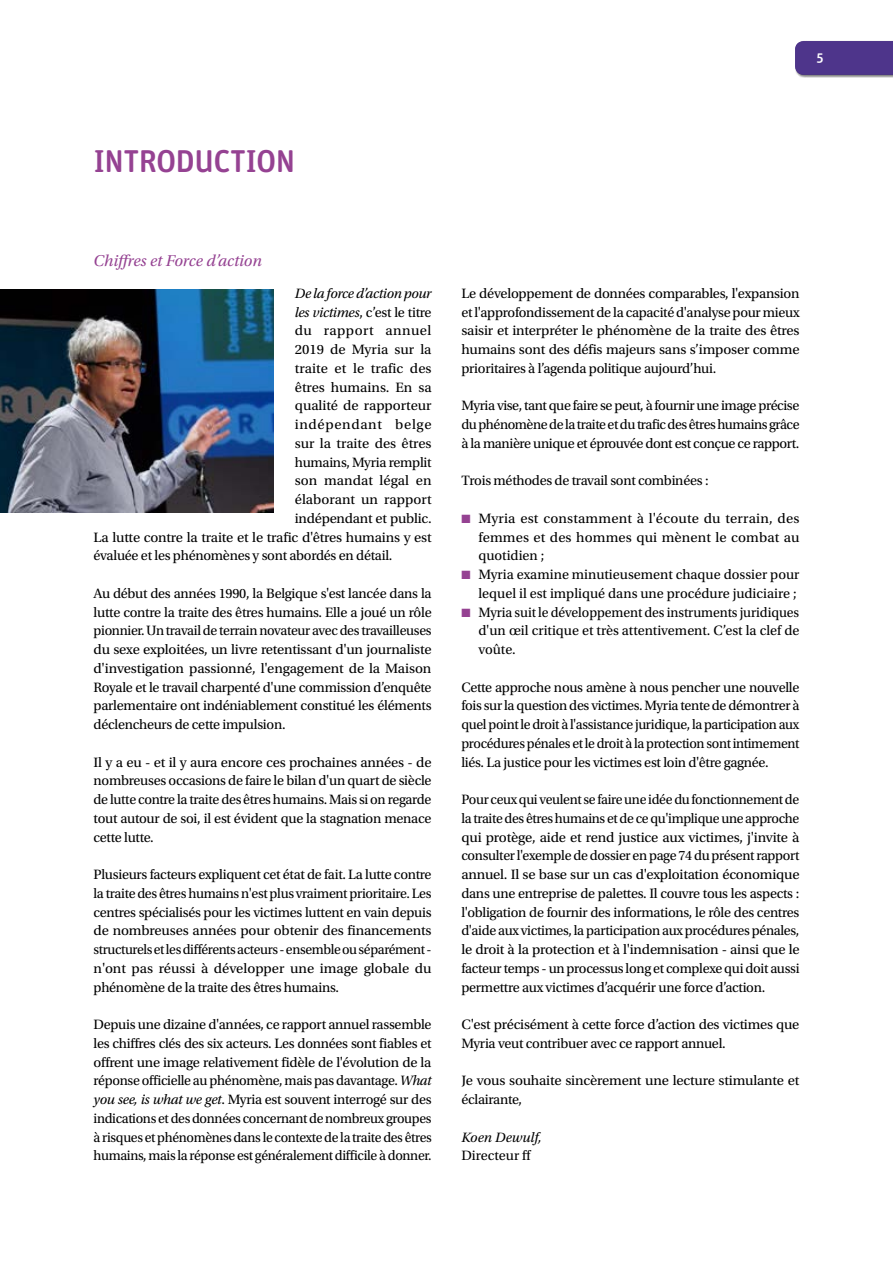
<style>
.page{position:relative;width:893px;height:1263px;background:#fff}
.page>*{position:absolute;margin:0;border:0;box-sizing:border-box;transform-origin:0 0}
.Titles_x_x{font:500 31.5px "Unit Rounded OT";letter-spacing:-.02em;color:#954292}
.TSStiteltje_itali{font:italic 16.5px "Utopia Std";color:#954292}
.Body{font:14.25px/18.8px "Utopia Std";letter-spacing:-.02em;color:#000;text-align:justify}
.Body-2{font:14.25px/18.8px "Utopia Std";color:#000;text-align:right}
.Body-3{font:14.25px "Utopia Std";letter-spacing:.005em;color:#000}
.Body-4{font:italic 14.25px "Utopia Std";letter-spacing:-.02em;color:#000}
.Body-5{font:14.25px "Utopia Std";letter-spacing:.04em;color:#000}
.Body-6{font:14.25px "Utopia Std";letter-spacing:.03em;color:#000}
.Body-7{font:italic 14.25px "Utopia Std";color:#000}
.t1{font:500 13.5px "Unit Rounded OT";color:#fff}
.s1{font-style:italic}
.s2{color:#954292}
</style>
<div class="page">
<div style="left:795px;top:41px;width:98px;height:37px;background:#000;opacity:.3"></div>
<div style="left:795px;top:41px;width:98px;height:34px;background:#4e358b"></div>
<img style="left:0;top:289px;width:274px;height:223px">
<p class="t1" style="left:816px;top:49px;width:9px">5</p>
<h1 class="Titles_x_x" style="left:94px;top:141px;width:203px">INTRODUCTION</h1>
<h4 class="TSStiteltje_itali" style="left:94px;top:252px;width:170px">Chiffres et Force d’action</h4>
<p class="Body-4" style="left:295px;top:285px;width:138px">De la force d’action pour</p>
<p class="Body" style="left:295px;top:303px;width:138px"><span class="s1">les victimes</span>, c’est le titre</p>
<p class="Body-6" style="left:295px;top:323px;width:138px">du rapport annuel</p>
<p class="Body-2" style="left:295px;top:340px;width:138px">2019 de Myria sur la</p>
<p class="Body-3" style="left:295px;top:360px;width:138px">traite et le trafic des</p>
<p class="Body-2" style="left:295px;top:378px;width:138px">êtres humains. En sa</p>
<p class="Body" style="left:295px;top:397px;width:138px">qualité de rapporteur</p>
<p class="Body-5" style="left:295px;top:417px;width:138px">indépendant belge</p>
<p class="Body" style="left:295px;top:434px;width:138px">sur la traite des êtres</p>
<p class="Body" style="left:295px;top:453px;width:138px">humains, Myria remplit</p>
<p class="Body-3" style="left:295px;top:473px;width:138px">son mandat légal en</p>
<p class="Body-2" style="left:295px;top:490px;width:138px">élaborant un rapport</p>
<p class="Body" style="left:295px;top:509px;width:138px">indépendant et public.</p>
<p class="Body" style="left:94px;top:528px;width:340px">La lutte contre la traite et le trafic d'êtres humains y est</p>
<p class="Body" style="left:94px;top:547px;width:300px">évaluée et les phénomènes y sont abordés en détail.</p>
<p class="Body" style="left:94px;top:584px;width:340px">Au début des années 1990, la Belgique s'est lancée dans la lutte contre la traite des êtres humains. Elle a joué un rôle pionnier. Un travail de terrain novateur avec des travailleuses du sexe exploitées, un livre retentissant d'un journaliste d'investigation passionné, l'engagement de la Maison Royale et le travail charpenté d'une commission d’enquête parlementaire ont indéniablement constitué les éléments déclencheurs de cette impulsion.</p>
<p class="Body" style="left:94px;top:753px;width:340px">Il y a eu - et il y aura encore ces prochaines années - de nombreuses occasions de faire le bilan d'un quart de siècle de lutte contre la traite des êtres humains. Mais si on regarde tout autour de soi, il est évident que la stagnation menace cette lutte.</p>
<p class="Body" style="left:94px;top:865px;width:340px">Plusieurs facteurs expliquent cet état de fait. La lutte contre la traite des êtres humains n'est plus vraiment prioritaire. Les centres spécialisés pour les victimes luttent en vain depuis de nombreuses années pour obtenir des financements structurels et les différents acteurs - ensemble ou séparément - n'ont pas réussi à développer une image globale du phénomène de la traite des êtres humains.</p>
<p class="Body" style="left:94px;top:1015px;width:340px">Depuis une dizaine d'années, ce rapport annuel rassemble les chiffres clés des six acteurs. Les données sont fiables et offrent une image relativement fidèle de l'évolution de la réponse officielle au phénomène, mais pas davantage. <span class="s1">What you see, is what we get</span>. Myria est souvent interrogé sur des indications et des données concernant de nombreux groupes à risques et phénomènes dans le contexte de la traite des êtres humains, mais la réponse est généralement difficile à donner.</p>
<p class="Body" style="left:461px;top:284px;width:340px">Le développement de données comparables, l'expansion et l'approfondissement de la capacité d'analyse pour mieux saisir et interpréter le phénomène de la traite des êtres humains sont des défis majeurs sans s’imposer comme prioritaires à l’agenda politique aujourd’hui.</p>
<p class="Body" style="left:461px;top:397px;width:340px">Myria vise, tant que faire se peut, à fournir une image précise du phénomène de la traite et du trafic des êtres humains grâce à la manière unique et éprouvée dont est conçue ce rapport.</p>
<p class="Body" style="left:461px;top:472px;width:249px">Trois méthodes de travail sont combinées :</p>
<p class="Body" style="left:478px;top:509px;width:323px;text-indent:-17px"><span class="s2">■</span> Myria est constamment à l'écoute du terrain, des femmes et des hommes qui mènent le combat au quotidien ;</p>
<p class="Body-2" style="left:461px;top:565px;width:340px"><span class="s2">■</span> Myria examine minutieusement chaque dossier pour lequel il est impliqué dans une procédure judiciaire ;</p>
<p class="Body" style="left:478px;top:603px;width:323px;text-indent:-17px"><span class="s2">■</span> Myria suit le développement des instruments juridiques d'un œil critique et très attentivement. C’est la clef de voûte.</p>
<p class="Body" style="left:461px;top:678px;width:340px">Cette approche nous amène à nous pencher une nouvelle fois sur la question des victimes. Myria tente de démontrer à quel point le droit à l'assistance juridique, la participation aux procédures pénales et le droit à la protection sont intimement liés. La justice pour les victimes est loin d'être gagnée.</p>
<p class="Body" style="left:461px;top:790px;width:340px">Pour ceux qui veulent se faire une idée du fonctionnement de la traite des êtres humains et de ce qu'implique une approche qui protège, aide et rend justice aux victimes, j'invite à consulter l'exemple de dossier en page 74 du présent rapport annuel. Il se base sur un cas d'exploitation économique dans une entreprise de palettes. Il couvre tous les aspects : l'obligation de fournir des informations, le rôle des centres d'aide aux victimes, la participation aux procédures pénales, le droit à la protection et à l'indemnisation - ainsi que le facteur temps - un processus long et complexe qui doit aussi permettre aux victimes d’acquérir une force d’action.</p>
<p class="Body" style="left:461px;top:1015px;width:339px">C'est précisément à cette force d’action des victimes que<br>Myria veut contribuer avec ce rapport annuel.</p>
<p class="Body" style="left:461px;top:1072px;width:339px">Je vous souhaite sincèrement une lecture stimulante et éclairante,</p>
<p class="Body-7" style="left:461px;top:1129px;width:82px">Koen Dewulf,</p>
<p class="Body-2" style="left:461px;top:1147px;width:72px">Directeur ff</p>
</div>
